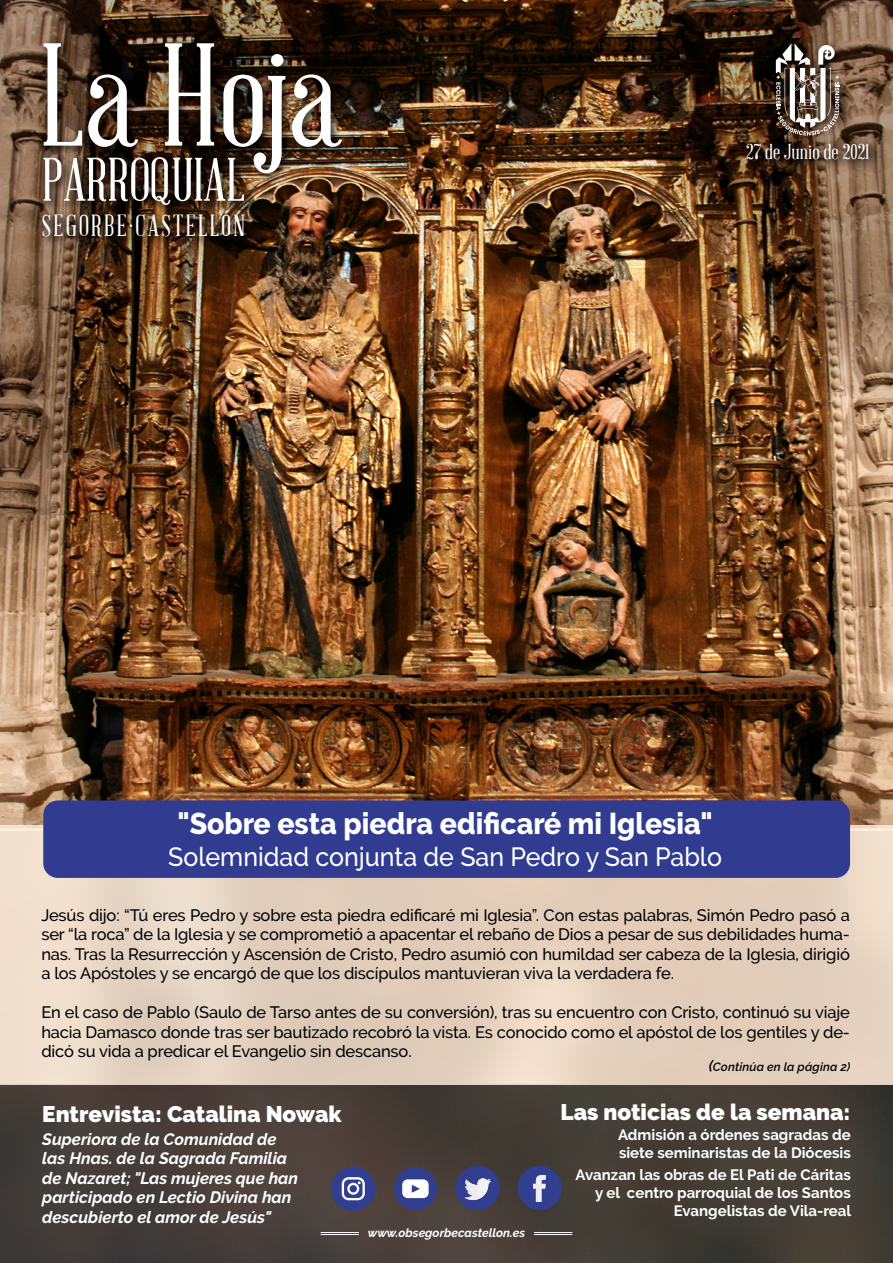
<style>
.page{position:relative;width:893px;height:1263px;background:#fff}
.page>*{position:absolute;margin:0;border:0;box-sizing:border-box;transform-origin:0 0}
.t1{font:143.1px "Abraham Lincoln";color:#fff}
.t2{font:60px "Abraham Lincoln";color:#fff}
.t3{font:800 30px "Raleway";color:#fff;scale:.95 1}
.t4{font:29.85px "Abraham Lincoln";letter-spacing:.08em;color:#fff}
.t5{font:500 26.25px "Raleway";color:#fff;scale:.95 1}
.t6{font:900 22.5px "Raleway";color:#fff}
.t7{font:21px "Abraham Lincoln";color:#fff;scale:1.05 1}
.t8{font:500 16.5px/19.5px "Raleway";letter-spacing:-.01em;color:#000;text-align:justify}
.t9{font:italic 700 16.5px/19.5px "Raleway";color:#fff}
.t10{font:700 15px/18px "Raleway";color:#fff}
.t11{font:italic 700 12px "Raleway";color:#fff}
.t12{font:italic 600 12px "Raleway";letter-spacing:.015em;color:#000}
.s1{font-size:15px}
</style>
<div class="page">
<img style="left:0;top:0;width:893px;height:825px">
<img style="left:0;top:1085px;width:893px;height:178px">
<hr style="left:534px;top:1232px;width:38px;height:1px;background:#fff">
<hr style="left:534px;top:1234px;width:38px;height:1px;background:#fff">
<hr style="left:321px;top:1232px;width:38px;height:1px;background:#fff">
<hr style="left:321px;top:1234px;width:38px;height:1px;background:#fff">
<div style="left:38px;top:37px;width:315px;height:147px;background:#000;opacity:.75"></div>
<div style="left:38px;top:152px;width:218px;height:65px;background:#000;opacity:.75"></div>
<div style="left:37px;top:205px;width:218px;height:43px;background:#000;opacity:.75"></div>
<svg style="left:0;top:825px;width:893px;height:260px;background:#e5d2bf"></svg>
<div style="left:43px;top:800px;width:807px;height:78px;background:#313c91;border-radius:14px"></div>
<div style="left:518px;top:1166px;width:44px;height:44px;background:#323e90;border:2px solid #323e90;border-radius:50%"></div>
<svg style="left:533px;top:1175px;width:13px;height:27px"></svg>
<div style="left:455px;top:1166px;width:45px;height:44px;background:#323e90;border:2px solid #323e90;border-radius:50%"></div>
<svg style="left:464px;top:1178px;width:27px;height:22px"></svg>
<div style="left:394px;top:1167px;width:43px;height:43px;background:#323e90;border-radius:50%"></div>
<svg style="left:402px;top:1179px;width:27px;height:19px"></svg>
<div style="left:331px;top:1166px;width:44px;height:45px;background:#323e90;border:2px solid #323e90;border-radius:50%"></div>
<svg style="left:342px;top:1177px;width:23px;height:23px"></svg>
<div style="left:741px;top:137px;width:140px;height:34px;background:#000;opacity:.75"></div>
<div style="left:770px;top:39px;width:80px;height:108px;background:#000;opacity:.75"></div>
<img style="left:776px;top:44px;width:63px;height:92px">
<h1 class="t1" style="left:40px;top:21px;width:300px">La Hoja</h1>
<h2 class="t2" style="left:42px;top:149px;width:204px">PARROQUIAL</h2>
<h3 class="t4" style="left:42px;top:210px;width:205px">SEGORBE·CASTELLÓN</h3>
<p class="t7" style="left:746px;top:141px;width:119px">27 de Junio de 2021</p>
<h3 class="t3" style="left:177px;top:806px;width:565px">"Sobre esta piedra edificaré mi Iglesia"</h3>
<h3 class="t5" style="left:168px;top:841px;width:585px">Solemnidad conjunta de San Pedro y San Pablo</h3>
<p class="t8" style="left:41px;top:905px;width:810px">Jesús dijo: “Tú eres Pedro y sobre esta piedra edificaré mi Iglesia”. Con estas palabras, Simón Pedro pasó a ser “la roca” de la Iglesia y se comprometió a apacentar el rebaño de Dios a pesar de sus debilidades huma&shy;nas. Tras la Resurrección y Ascensión de Cristo, Pedro asumió con humildad ser cabeza de la Iglesia, dirigió a los Apóstoles y se encargó de que los discípulos mantuvieran viva la verdadera fe.</p>
<p class="t8" style="left:41px;top:1002px;width:810px">En el caso de Pablo (Saulo de Tarso antes de su conversión), tras su encuentro con Cristo, continuó su viaje hacia Damasco donde tras ser bautizado recobró la vista. Es conocido como el apóstol de los gentiles y de&shy;dicó su vida a predicar el Evangelio sin descanso.</p>
<p class="t12" style="left:709px;top:1060px;width:143px"><span class="s1">(</span>Continúa en la página 2)</p>
<h3 class="t6" style="left:42px;top:1100px;width:301px">Entrevista: Catalina Nowak</h3>
<p class="t9" style="left:42px;top:1129px;width:257px">Superiora de la Comunidad de las Hnas. de la Sagrada Familia de Nazaret; "Las mujeres que han participado en Lectio Divina han descubierto el amor de Jesús"</p>
<p class="t11" style="left:368px;top:1225px;width:159px">www.obsegorbecastellon.es</p>
<h3 class="t6" style="left:560px;top:1099px;width:291px">Las noticias de la semana:</h3>
<p class="t10" style="left:618px;top:1126px;width:234px">Admisión a órdenes sagradas de siete seminaristas de la Diócesis</p>
<p class="t10" style="left:576px;top:1165px;width:277px;text-align:right">Avanzan las obras de El Pati de Cáritas y el centro parroquial de los Santos<br>Evangelistas de Vila-real</p>
</div>
